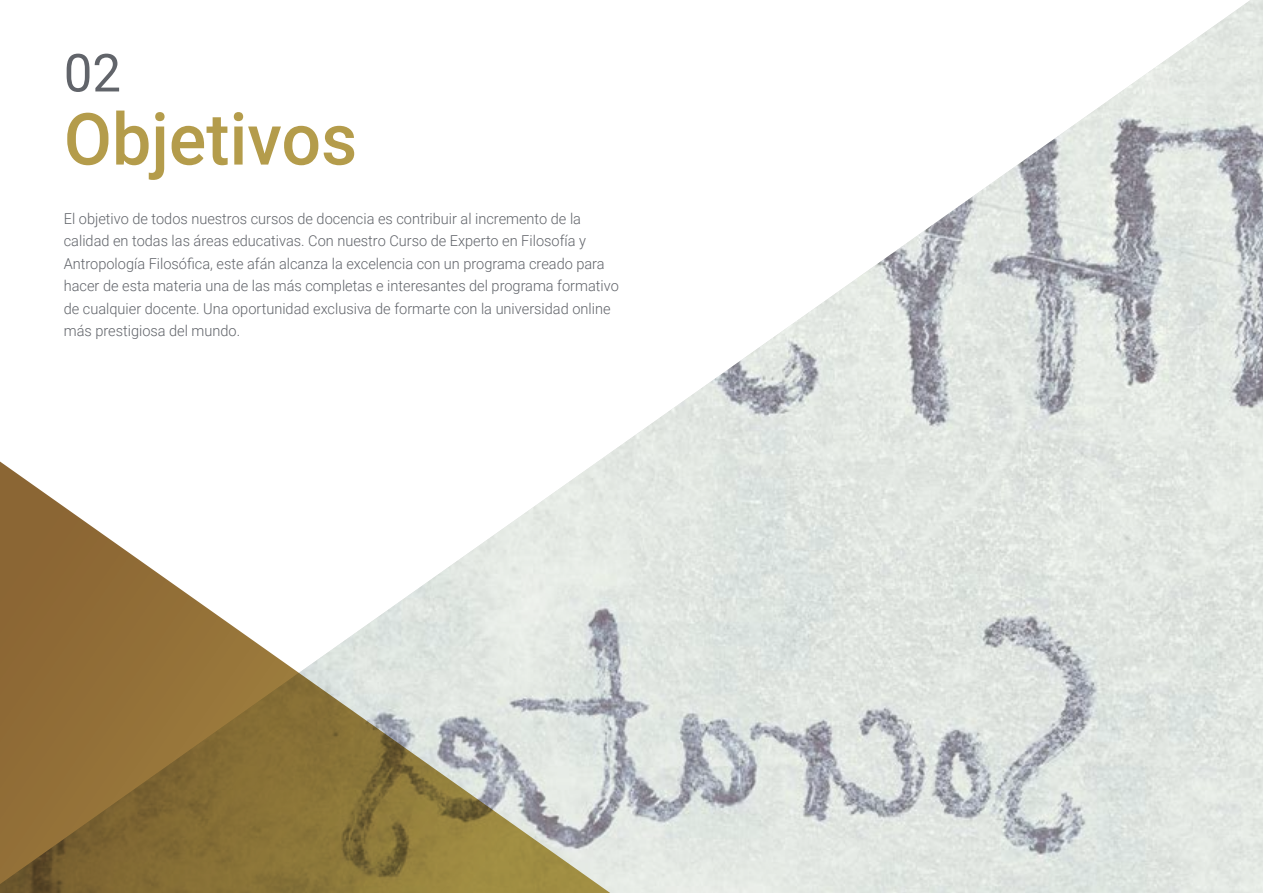
<style>
.page{position:relative;width:1263px;height:893px;background:#fff}
.page>*{position:absolute;margin:0;border:0;box-sizing:border-box;transform-origin:0 0}
.t1{font:500 72px "Roboto";color:#b49c4b}
.t2{font:52.5px "Roboto";color:#61646a}
.t3{font:300 15px/22.5px "Roboto";color:#61646a}
</style>
<div class="page">
<img style="left:620px;top:0;width:643px;height:893px">
<svg style="left:0;top:446px;width:640px;height:447px"></svg>
<h2 class="t2" style="left:64px;top:36px;width:59px">02</h2>
<h1 class="t1" style="left:64px;top:89px;width:295px">Objetivos</h1>
<p class="t3" style="left:64px;top:207px;width:556px">El objetivo de todos nuestros cursos de docencia es contribuir al incremento de la calidad en todas las áreas educativas. Con nuestro Curso de Experto en Filosofía y Antropología Filosófica, este afán alcanza la excelencia con un programa creado para hacer de esta materia una de las más completas e interesantes del programa formativo de cualquier docente. Una oportunidad exclusiva de formarte con la universidad online más prestigiosa del mundo.</p>
</div>
